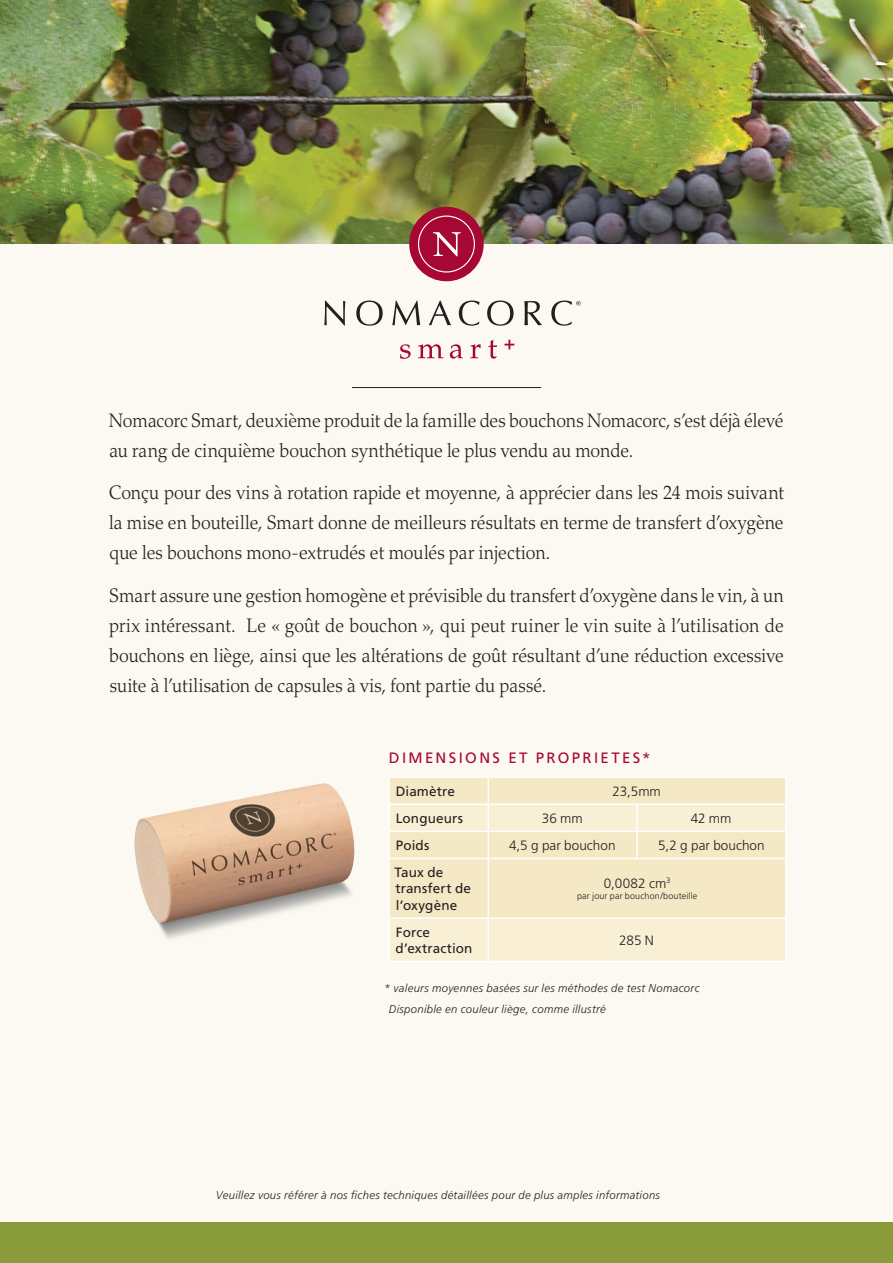
<style>
.page{position:relative;width:893px;height:1263px;background:#fbf9f1}
.page>*{position:absolute;margin:0;border:0;box-sizing:border-box;transform-origin:0 0}
.t1{font:300 19.5px/30px "Palatino LT Std";letter-spacing:-.005em;color:#231f20;text-align:justify;scale:.93 1}
.t2{font:15px "Frutiger LT Std";letter-spacing:.155em;color:#a60733}
.t3{font:13.5px/16.2px "Frutiger LT Std";letter-spacing:.01em;color:#231f20}
.t4{font:300 13.5px "Frutiger LT Std";letter-spacing:.005em;color:#231f20}
.t5{font:italic 300 11.25px/21px "Frutiger LT Std";letter-spacing:.03em;color:#231f20}
.t6{font:300 9px "Frutiger LT Std";letter-spacing:.015em;color:#231f20}
</style>
<div class="page">
<img style="left:0;top:0;width:893px;height:243px">
<div style="left:0;top:1222px;width:893px;height:41px;background:#8a9b3c"></div>
<svg style="left:324px;top:301px;width:21px;height:25px"></svg>
<svg style="left:356px;top:301px;width:27px;height:25px"></svg>
<svg style="left:392px;top:301px;width:28px;height:24px"></svg>
<svg style="left:429px;top:301px;width:22px;height:24px"></svg>
<svg style="left:459px;top:301px;width:21px;height:25px"></svg>
<svg style="left:487px;top:301px;width:27px;height:25px"></svg>
<svg style="left:524px;top:301px;width:18px;height:24px"></svg>
<div style="left:409px;top:207px;width:75px;height:74px;background:#a60733;border-radius:50%"></div>
<div style="left:418px;top:216px;width:57px;height:57px;border:1px solid #fff;border-radius:50%"></div>
<svg style="left:433px;top:232px;width:28px;height:24px"></svg>
<svg style="left:551px;top:301px;width:30px;height:25px"></svg>
<svg style="left:400px;top:344px;width:11px;height:15px"></svg>
<svg style="left:418px;top:344px;width:25px;height:14px"></svg>
<svg style="left:450px;top:344px;width:13px;height:15px"></svg>
<svg style="left:470px;top:344px;width:11px;height:14px"></svg>
<svg style="left:488px;top:340px;width:9px;height:19px"></svg>
<svg style="left:505px;top:340px;width:9px;height:9px"></svg>
<hr style="left:352px;top:387px;width:189px;height:1px;background:#231f20">
<img style="left:158px;top:923px;width:77px;height:16px">
<img style="left:134px;top:783px;width:221px;height:140px">
<div style="left:390px;top:919px;width:395px;height:42px;background:#f8efd5"></div>
<hr style="left:388px;top:776px;width:100px;height:2px;background:#fff">
<hr style="left:388px;top:778px;width:2px;height:25px;background:#fff">
<hr style="left:488px;top:776px;width:149px;height:2px;background:#fff">
<hr style="left:637px;top:776px;width:150px;height:2px;background:#fff">
<hr style="left:785px;top:778px;width:2px;height:25px;background:#fff">
<hr style="left:388px;top:803px;width:100px;height:2px;background:#fff">
<hr style="left:388px;top:805px;width:2px;height:26px;background:#fff">
<hr style="left:637px;top:803px;width:150px;height:2px;background:#fff">
<hr style="left:785px;top:805px;width:2px;height:26px;background:#fff">
<hr style="left:388px;top:831px;width:100px;height:1px;background:#fff">
<hr style="left:388px;top:832px;width:2px;height:26px;background:#fff">
<svg style="left:389px;top:777px;width:397px;height:140px;background:#f5eac9"></svg>
<hr style="left:637px;top:831px;width:150px;height:1px;background:#fff">
<hr style="left:636px;top:832px;width:2px;height:26px;background:#fff">
<hr style="left:785px;top:832px;width:2px;height:26px;background:#fff">
<hr style="left:388px;top:859px;width:2px;height:58px;background:#fff">
<hr style="left:488px;top:859px;width:1px;height:58px;background:#fff">
<hr style="left:388px;top:858px;width:100px;height:1px;background:#fff">
<hr style="left:388px;top:917px;width:100px;height:2px;background:#fff">
<hr style="left:488px;top:858px;width:149px;height:1px;background:#fff">
<hr style="left:637px;top:858px;width:150px;height:1px;background:#fff">
<hr style="left:785px;top:859px;width:2px;height:58px;background:#fff">
<hr style="left:388px;top:919px;width:2px;height:42px;background:#fff">
<hr style="left:488px;top:917px;width:149px;height:2px;background:#fff">
<hr style="left:488px;top:919px;width:1px;height:42px;background:#fff">
<hr style="left:637px;top:917px;width:150px;height:2px;background:#fff">
<hr style="left:785px;top:919px;width:2px;height:42px;background:#fff">
<hr style="left:388px;top:961px;width:100px;height:1px;background:#fff">
<hr style="left:488px;top:961px;width:149px;height:1px;background:#fff">
<hr style="left:637px;top:961px;width:150px;height:1px;background:#fff">
<p class="t1" style="left:109px;top:405px;width:727px">Nomacorc Smart, deuxième produit de la famille des bouchons Nomacorc, s’est déjà élevé au rang de cinquième bouchon synthétique le plus vendu au monde.</p>
<p class="t1" style="left:109px;top:478px;width:728px">Conçu pour des vins à rotation rapide et moyenne, à apprécier dans les 24 mois suivant la mise en bouteille, Smart donne de meilleurs résultats en terme de transfert d’oxygène que les bouchons mono-extrudés et moulés par injection.</p>
<p class="t1" style="left:109px;top:581px;width:727px">Smart assure une gestion homogène et prévisible du transfert d’oxygène dans le vin, à un prix intéressant. Le « goût de bouchon », qui peut ruiner le vin suite à l’utilisation de bouchons en liège, ainsi que les altérations de goût résultant d’une réduction excessive suite à l’utilisation de capsules à vis, font partie du passé.</p>
<p class="t2" style="left:389px;top:749px;width:263px">DIMENSIONS ET PROPRIETES*</p>
<p class="t3" style="left:396px;top:783px;width:61px">Diamètre</p>
<p class="t4" style="left:612px;top:783px;width:50px">23,5mm</p>
<p class="t3" style="left:396px;top:810px;width:69px">Longueurs</p>
<p class="t4" style="left:542px;top:810px;width:42px">36 mm</p>
<p class="t4" style="left:691px;top:810px;width:42px">42 mm</p>
<p class="t3" style="left:396px;top:837px;width:35px">Poids</p>
<p class="t4" style="left:509px;top:838px;width:108px">4,5 g par bouchon</p>
<p class="t4" style="left:658px;top:838px;width:108px">5,2 g par bouchon</p>
<p class="t3" style="left:395px;top:864px;width:78px">Taux de transfert de l’oxygène</p>
<p class="t4" style="left:604px;top:876px;width:68px">0,0082 cm<sup>3</sup></p>
<p class="t6" style="left:577px;top:890px;width:122px">par jour par bouchon/bouteille</p>
<p class="t3" style="left:395px;top:924px;width:79px">Force d’extraction</p>
<p class="t4" style="left:619px;top:932px;width:36px">285 N</p>
<p class="t5" style="left:389px;top:978px;width:312px;text-indent:-5px">* valeurs moyennes basées sur les méthodes de test Nomacorc<br>Disponible en couleur liège, comme illustré</p>
<p class="t5" style="left:216px;top:1185px;width:445px">Veuillez vous référer à nos fiches techniques détaillées pour de plus amples informations</p>
</div>
